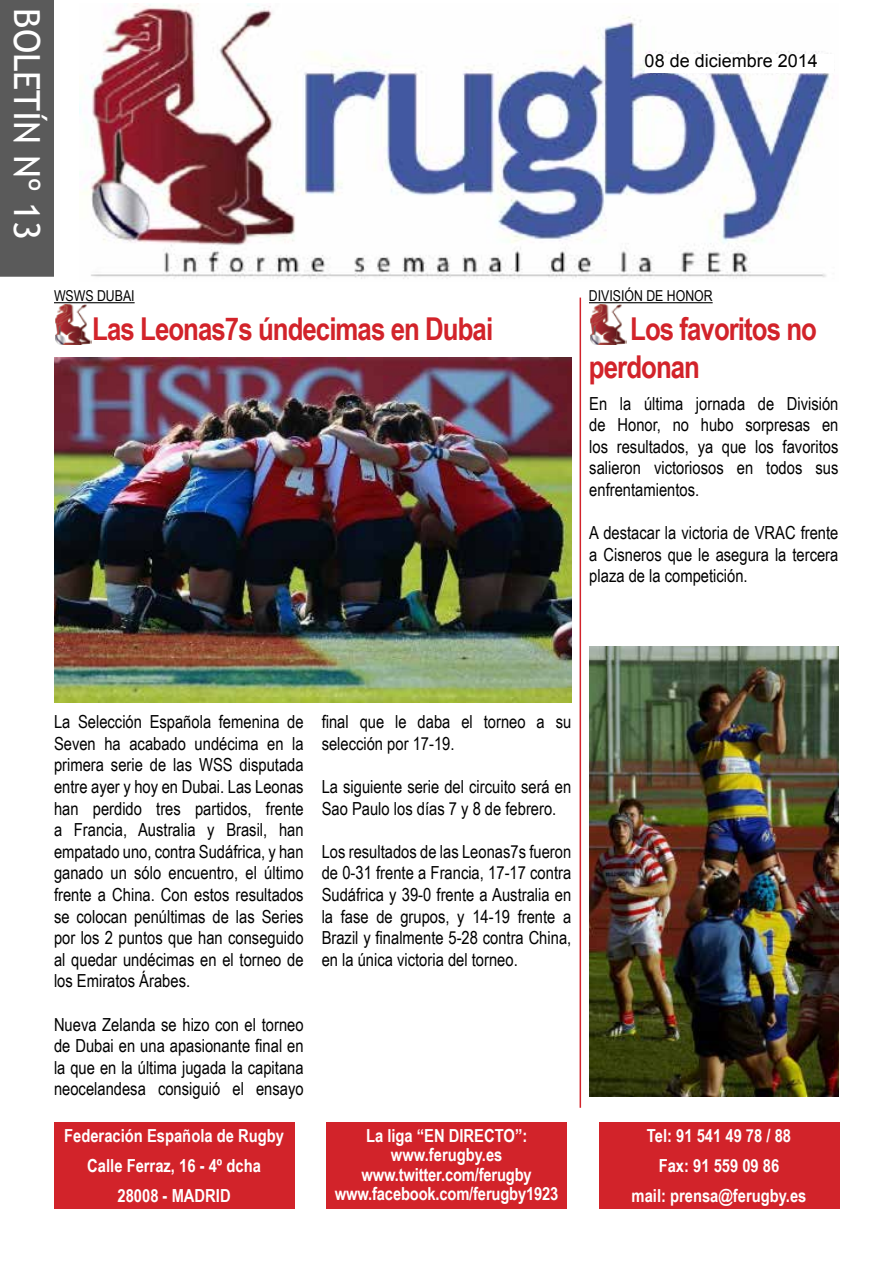
<style>
.page{position:relative;width:893px;height:1263px;background:#fff}
.page>*{position:absolute;margin:0;border:0;box-sizing:border-box;transform-origin:0 0}
.t1{font:36px "Trebuchet MS";color:#fff}
.t2{font:700 31.5px/37.8px "Arial Narrow";letter-spacing:-.03em;color:#d2232a}
.t3{font:18px/21.6px "Arial Narrow";color:#000;text-align:justify}
.t4{font:700 18px/30px "Arial Narrow";color:#fff;text-align:center}
.t5{font:18px "Arial";color:#000}
.t6{font:15px "Arial Narrow";color:#000}
</style>
<div class="page">
<img style="left:79px;top:4px;width:754px;height:275px">
<div style="left:1px;top:1px;width:52px;height:275px;background:#5a5a5a"></div>
<img style="left:55px;top:305px;width:36px;height:40px">
<hr style="left:54px;top:302px;width:81px;height:1px;background:#000">
<img style="left:54px;top:357px;width:517px;height:346px">
<div style="left:54px;top:1122px;width:240px;height:87px;background:#d2232a"></div>
<div style="left:599px;top:1122px;width:240px;height:87px;background:#d2232a"></div>
<div style="left:327px;top:1122px;width:240px;height:87px;background:#d2232a"></div>
<hr style="left:580px;top:298px;width:1px;height:810px;background:#d2232a">
<img style="left:590px;top:305px;width:36px;height:40px">
<hr style="left:589px;top:302px;width:124px;height:1px;background:#000">
<img style="left:589px;top:646px;width:249px;height:451px">
<div style="left:645px;top:54px;width:188px;height:18px;background:#fff"></div>
<h1 class="t1" style="left:48px;top:8px;width:233px;rotate:90deg">BOLETÍN Nº 13</h1>
<p class="t6" style="left:54px;top:285px;width:82px">WSWS DUBAI</p>
<h2 class="t2" style="left:92px;top:309px;width:402px">Las Leonas7s úndecimas en Dubai</h2>
<p class="t5" style="left:645px;top:49px;width:175px">08 de diciembre 2014</p>
<p class="t6" style="left:589px;top:285px;width:125px">DIVISIÓN DE HONOR</p>
<h2 class="t2" style="left:589px;top:309px;width:229px;text-indent:41px">Los favoritos no perdonan</h2>
<p class="t3" style="left:589px;top:392px;width:251px">En la última jornada de División de Honor, no hubo sorpresas en los resultados, ya que los favoritos salieron victoriosos en todos sus enfrentamientos.</p>
<p class="t3" style="left:589px;top:521px;width:251px">A destacar la victoria de VRAC frente a Cisneros que le asegura la tercera plaza de la competición.</p>
<p class="t3" style="left:54px;top:710px;width:251px">La Selección Española femenina de Seven ha acabado undécima en la primera serie de las WSS disputada entre ayer y hoy en Dubai. Las Leonas han perdido tres partidos, frente a Francia, Australia y Brasil, han empatado uno, contra Sudáfrica, y han ganado un sólo encuentro, el último frente a China. Con estos resultados se colocan penúltimas de las Series por los 2 puntos que han conseguido al quedar undécimas en el torneo de los Emiratos Árabes.</p>
<p class="t3" style="left:54px;top:1013px;width:251px">Nueva Zelanda se hizo con el torneo de Dubai en una apasionante final en la que en la última jugada la capitana neocelandesa consiguió el ensayo</p>
<p class="t3" style="left:322px;top:710px;width:251px">final que le daba el torneo a su selección por 17-19.</p>
<p class="t3" style="left:322px;top:775px;width:251px">La siguiente serie del circuito será en<br>Sao Paulo los días 7 y 8 de febrero.</p>
<p class="t3" style="left:322px;top:840px;width:251px">Los resultados de las Leonas7s fueron de 0-31 frente a Francia, 17-17 contra Sudáfrica y 39-0 frente a Australia en la fase de grupos, y 14-19 frente a Brazil y finalmente 5-28 contra China, en la única victoria del torneo.</p>
<p class="t4" style="left:64px;top:1120px;width:221px">Federación Española de Rugby<br>Calle Ferraz, 16 - 4º dcha<br>28008 - MADRID</p>
<p class="t4" style="left:335px;top:1125px;width:225px;line-height:19.5px">La liga “EN DIRECTO”: www.ferugby.es www.twitter.com/ferugby www.facebook.com/ferugby1923</p>
<p class="t4" style="left:632px;top:1120px;width:176px">Tel: 91 541 49 78 / 88<br>Fax: 91 559 09 86<br>mail: prensa@ferugby.es</p>
</div>
